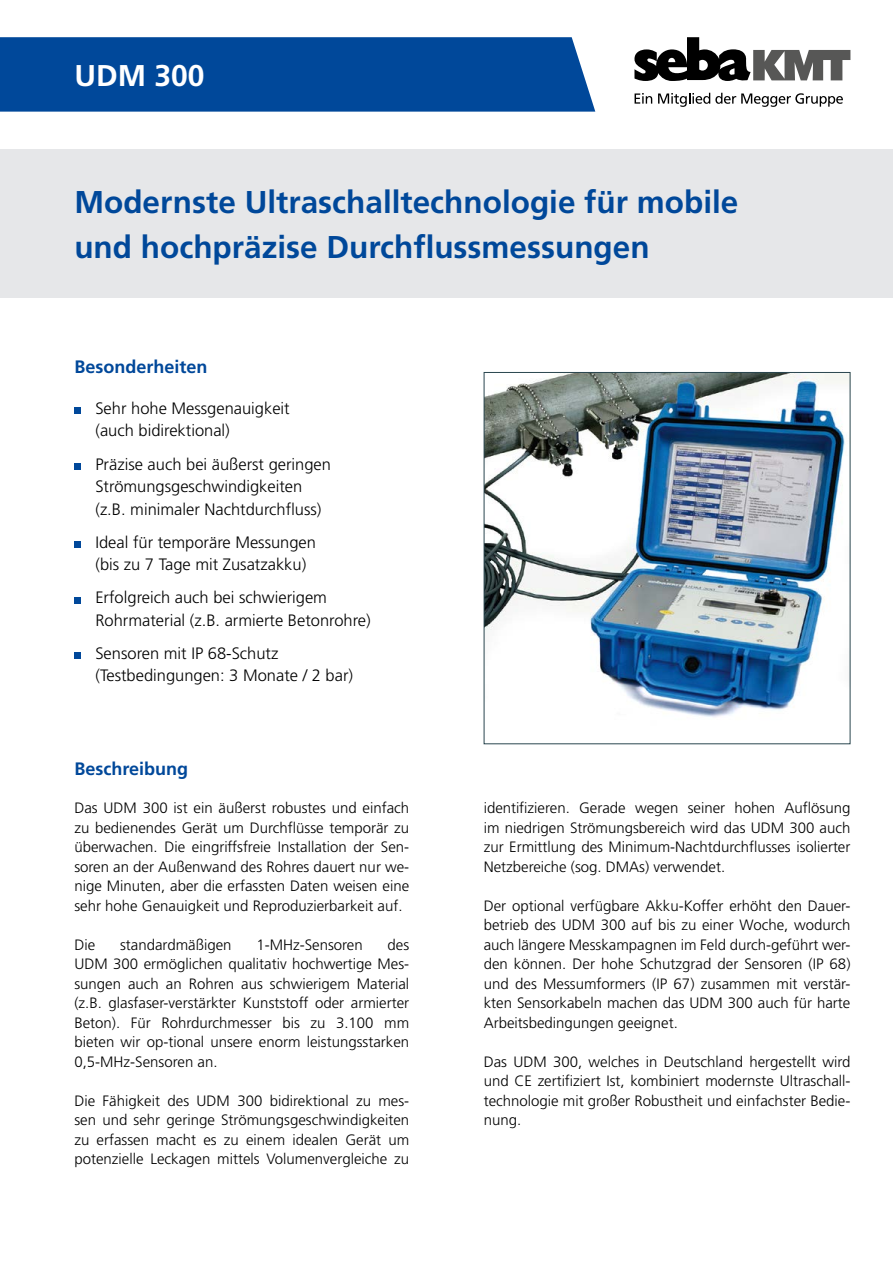
<style>
.page{position:relative;width:893px;height:1263px;background:#fff}
.page>*{position:absolute;margin:0;border:0;box-sizing:border-box;transform-origin:0 0}
.t1{font:700 31.5px/45px "Frutiger LT Pro";color:#00489a}
.t2{font:700 30px "Frutiger LT Pro";color:#fff}
.t3{font:700 18px "Frutiger LT Pro";color:#00489a}
.t4{font:300 16.5px/22.5px "Frutiger LT Pro";color:#000}
.t5{font:300 15px/19.5px "Frutiger LT Pro";color:#000;text-align:justify}
</style>
<div class="page">
<div style="left:0;top:149px;width:893px;height:149px;background:#e6e7e9"></div>
<div style="left:74px;top:407px;width:7px;height:7px;background:#00489a"></div>
<div style="left:74px;top:463px;width:7px;height:6px;background:#00489a"></div>
<div style="left:74px;top:541px;width:7px;height:7px;background:#00489a"></div>
<div style="left:74px;top:597px;width:7px;height:6px;background:#00489a"></div>
<div style="left:74px;top:652px;width:7px;height:7px;background:#00489a"></div>
<div style="left:0;top:37px;width:595px;height:75px;background:#00489a"></div>
<svg style="left:634px;top:37px;width:216px;height:44px"></svg>
<svg style="left:635px;top:93px;width:17px;height:11px"></svg>
<svg style="left:658px;top:93px;width:185px;height:14px"></svg>
<img style="left:486px;top:374px;width:362px;height:343px">
<div style="left:484px;top:372px;width:366px;height:372px;border:1px solid #2a464f"></div>
<h2 class="t2" style="left:74px;top:57px;width:132px">UDM 300</h2>
<h1 class="t1" style="left:74px;top:179px;width:665px">Modernste Ultraschalltechnologie für mobile und hochpräzise Durchflussmessungen</h1>
<p class="t3" style="left:74px;top:356px;width:135px">Besonderheiten</p>
<p class="t4" style="left:95px;top:397px;width:196px">Sehr hohe Messgenauigkeit (auch bidirektional)</p>
<p class="t4" style="left:95px;top:453px;width:237px">Präzise auch bei äußerst geringen<br>Strömungsgeschwindigkeiten (z.B. minimaler Nachtdurchfluss)</p>
<p class="t4" style="left:95px;top:531px;width:222px">Ideal für temporäre Messungen (bis zu 7 Tage mit Zusatzakku)</p>
<p class="t4" style="left:95px;top:586px;width:277px">Erfolgreich auch bei schwierigem<br>Rohrmaterial (z.B. armierte Betonrohre)</p>
<p class="t4" style="left:95px;top:642px;width:259px">Sensoren mit IP 68-Schutz (Testbedingungen: 3 Monate / 2 bar)</p>
<p class="t3" style="left:74px;top:758px;width:115px">Beschreibung</p>
<p class="t5" style="left:74px;top:798px;width:336px">Das UDM 300 ist ein äußerst robustes und einfach zu bedienendes Gerät um Durchflüsse temporär zu überwachen. Die eingriffsfreie Installation der Sen&shy;soren an der Außenwand des Rohres dauert nur we&shy;nige Minuten, aber die erfassten Daten weisen eine sehr hohe Genauigkeit und Reproduzierbarkeit auf.</p>
<p class="t5" style="left:74px;top:935px;width:22px">Die</p>
<p class="t5" style="left:120px;top:935px;width:113px">standardmäßigen</p>
<p class="t5" style="left:256px;top:935px;width:108px">1-MHz-Sensoren</p>
<p class="t5" style="left:74px;top:935px;width:336px;text-indent:313px">des UDM 300 ermöglichen qualitativ hochwertige Mes&shy;sungen auch an Rohren aus schwierigem Material (z.B. glasfaser-verstärkter Kunststoff oder armierter Beton). Für Rohrdurchmesser bis zu 3.100 mm bieten wir op-tional unsere enorm leistungsstarken 0,5-MHz-Sensoren an.</p>
<p class="t5" style="left:74px;top:1091px;width:336px">Die Fähigkeit des UDM 300 bidirektional zu mes&shy;sen und sehr geringe Strömungsgeschwindigkeiten zu erfassen macht es zu einem idealen Gerät um potenzielle Leckagen mittels Volumenvergleiche zu</p>
<p class="t5" style="left:484px;top:798px;width:368px">identifizieren. Gerade wegen seiner hohen Auflösung im niedrigen Strömungsbereich wird das UDM 300 auch zur Ermittlung des Minimum-Nachtdurchflusses isolierter Netzbereiche (sog. DMAs) verwendet.</p>
<p class="t5" style="left:484px;top:896px;width:368px">Der optional verfügbare Akku-Koffer erhöht den Dauer&shy;betrieb des UDM 300 auf bis zu einer Woche, wodurch auch längere Messkampagnen im Feld durch-geführt wer&shy;den können. Der hohe Schutzgrad der Sensoren (IP 68) und des Messumformers (IP 67) zusammen mit verstär&shy;kten Sensorkabeln machen das UDM 300 auch für harte Arbeitsbedingungen geeignet.</p>
<p class="t5" style="left:484px;top:1052px;width:368px">Das UDM 300, welches in Deutschland hergestellt wird und CE zertifiziert Ist, kombiniert modernste Ultraschall&shy;technologie mit großer Robustheit und einfachster Bedie&shy;nung.</p>
</div>
